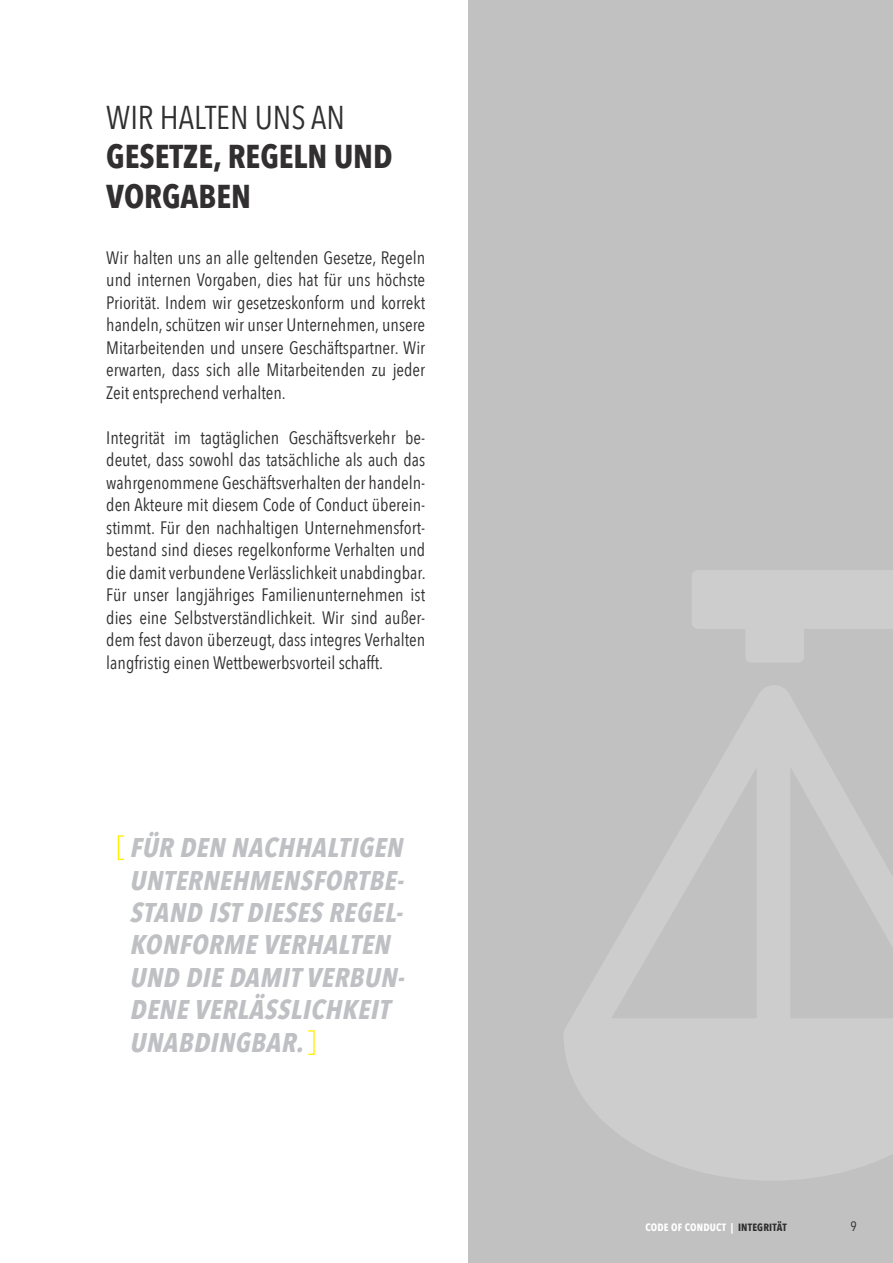
<style>
.page{position:relative;width:893px;height:1263px;background:#fff}
.page>*{position:absolute;margin:0;border:0;box-sizing:border-box;transform-origin:0 0}
.t1{font:700 33px/39.6px "Avenir Next Condensed";color:#312f30}
.t2{font:33px "Avenir Next Condensed";color:#312f30}
.t3{font:italic 700 27px/32.4px "Avenir Next Condensed";color:#bfc0c3}
.t4{font:18px/22.5px "Avenir Next Condensed";color:#312f30;text-align:justify}
.t5{font:13.5px "Avenir Next Condensed";color:#312f30}
.t6{font:700 10.5px "Avenir Next Condensed";letter-spacing:.02em;color:#fff}
.s1{color:#312f30}
</style>
<div class="page">
<div style="left:468px;top:0;width:425px;height:1263px;background:#c1c1c1"></div>
<svg style="left:564px;top:811px;width:128px;height:358px"></svg>
<svg style="left:692px;top:571px;width:201px;height:609px;fill:#cdcdcd"></svg>
<div style="left:118px;top:835px;width:7px;height:25px;border:1px solid #fff101"></div>
<h1 class="t2" style="left:106px;top:89px;width:240px">WIR HALTEN UNS AN</h1>
<h1 class="t1" style="left:106px;top:137px;width:288px">GESETZE, REGELN UND<br>VORGABEN</h1>
<p class="t4" style="left:106px;top:245px;width:320px">Wir halten uns an alle geltenden Gesetze, Regeln und internen Vorgaben, dies hat für uns höchste Priorität. Indem wir gesetzeskonform und korrekt handeln, schützen wir unser Unternehmen, unsere Mitarbeitenden und unsere Geschäftspartner. Wir erwarten, dass sich alle Mitarbeitenden zu jeder Zeit entsprechend verhalten.</p>
<p class="t4" style="left:106px;top:425px;width:321px">Integrität im tagtäglichen Geschäftsverkehr be&shy;deutet, dass sowohl das tatsächliche als auch das wahrgenommene Geschäftsverhalten der handeln&shy;den Akteure mit diesem Code of Conduct überein&shy;stimmt. Für den nachhaltigen Unternehmensfort&shy;bestand sind dieses regelkonforme Verhalten und die damit verbundene Verlässlichkeit unabdingbar.<br>Für unser langjähriges Familienunternehmen ist dies eine Selbstverständlichkeit. Wir sind außer&shy;dem fest davon überzeugt, dass integres Verhalten langfristig einen Wettbewerbsvorteil schafft.</p>
<h2 class="t3" style="left:130px;top:831px;width:282px">FÜR DEN NACHHALTIGEN<br>UNTERNEHMENSFORTBE-<br>STAND ISTDIESES REGEL-<br>KONFORME VERHALTEN<br>UND DIE DAMITVERBUN-<br>DENE VERLÄSSLICHKEIT<br>UNABDINGBAR.</h2>
<p class="t6" style="left:645px;top:1221px;width:143px">CODE OF CONDUCT | <span class="s1">INTEGRITÄT</span></p>
<p class="t5" style="left:850px;top:1215px;width:8px">9</p>
</div>
